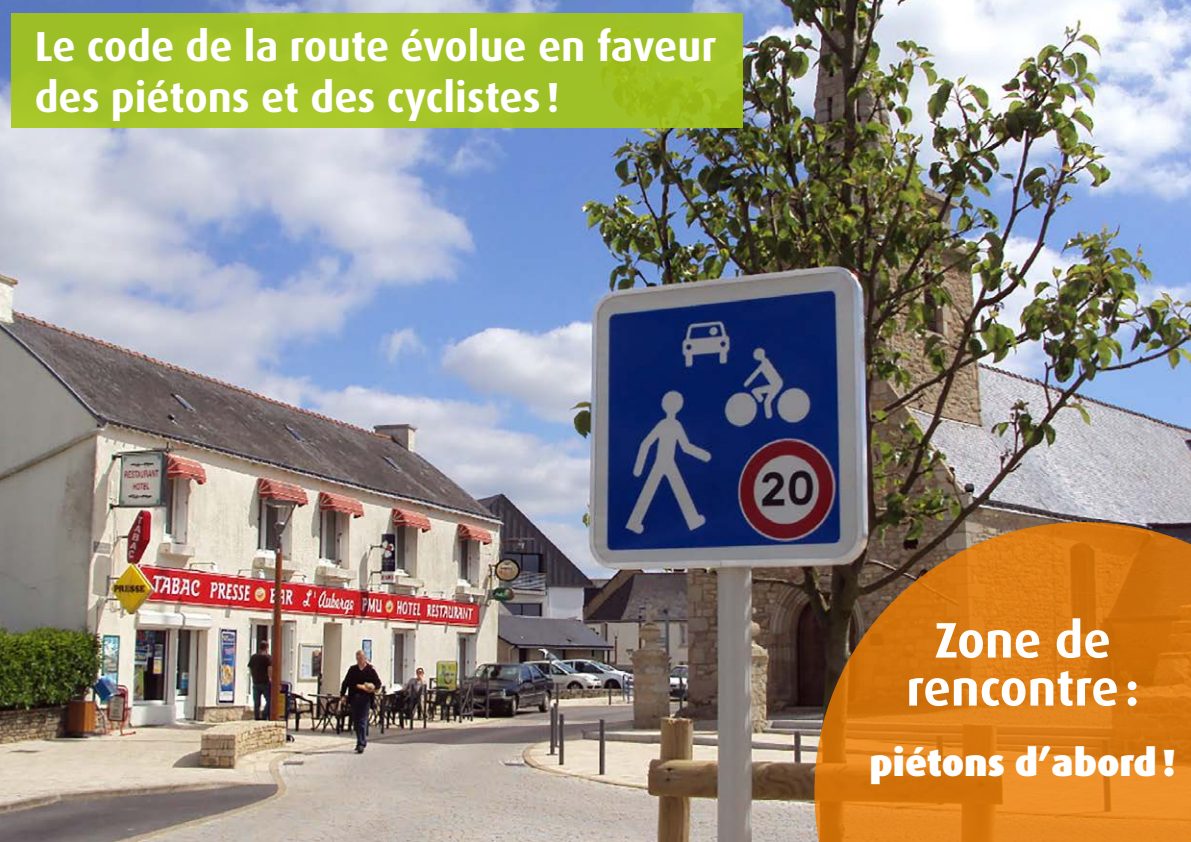
<style>
.page{position:relative;width:1191px;height:842px;background:#fff}
.page>*{position:absolute;margin:0;border:0;box-sizing:border-box;transform-origin:0 0}
.t1{font:700 50px/48px "Dax OT";color:#fff;text-align:center}
.t2{font:700 42px/50.4px "Dax OT";color:#fff}
.t3{font:900 38px "Dax OT";color:#fff}
</style>
<div class="page">
<img style="left:0;top:0;width:1191px;height:842px">
<svg style="left:814px;top:522px;width:377px;height:320px;background:#c8741b"></svg>
<div style="left:11px;top:13px;width:732px;height:115px;background:#a2c328"></div>
<p class="t2" style="left:35px;top:22px;width:683px">Le code de la route évolue en faveur des piétons et des cyclistes !</p>
<p class="t1" style="left:906px;top:616px;width:234px">Zone de rencontre:</p>
<p class="t3" style="left:869px;top:741px;width:308px">piétons d’abord!</p>
</div>
